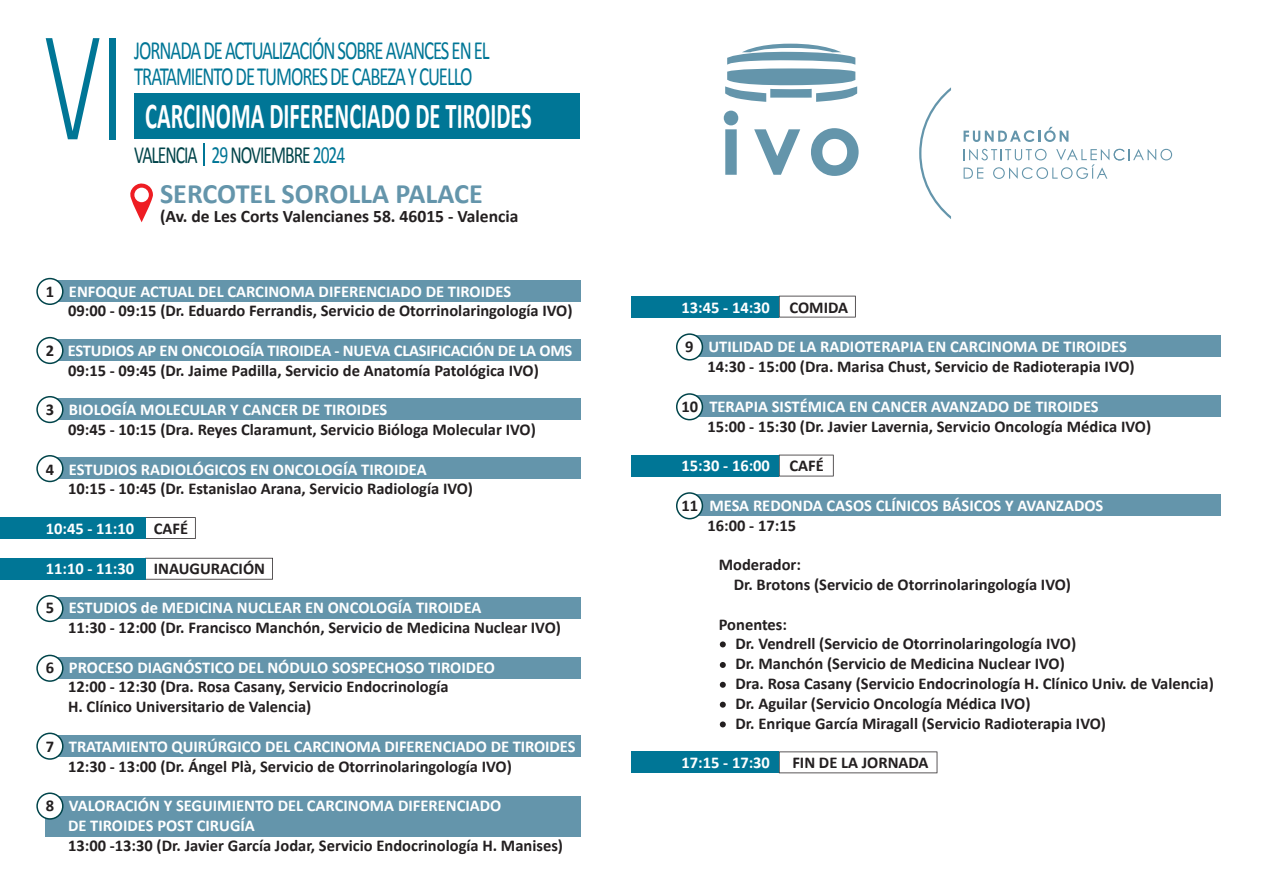
<style>
.page{position:relative;width:1263px;height:893px;background:#fff}
.page>*{position:absolute;margin:0;border:0;box-sizing:border-box;transform-origin:0 0}
.t1{font:700 36.6px "Calibri";color:#fff;scale:.61 1}
.t2{font:700 28.05px "Calibri";color:#6495ab}
.t3{font:26.4px/26px "Calibri";letter-spacing:-.055em;color:#007696;scale:.71 1}
.t4{font:24.75px "Calibri";letter-spacing:-.055em;color:#00444a;scale:.71 1}
.t5{font:700 17.55px "Calibri";color:#231f20}
.t6{font:700 16.5px/19.8px "Calibri";color:#231f20}
.t7{font:700 16.5px/19.8px "Calibri";color:#fff}
.s1{color:#007696}
.s2{color:#fff}
.s3{color:#231f20}
</style>
<div class="page">
<svg style="left:779px;top:296px;width:77px;height:21px"></svg>
<div style="left:631px;top:296px;width:148px;height:21px;background:#007696"></div>
<svg style="left:779px;top:455px;width:55px;height:21px"></svg>
<div style="left:631px;top:455px;width:148px;height:21px;background:#007696"></div>
<svg style="left:779px;top:751px;width:158px;height:22px"></svg>
<div style="left:631px;top:751px;width:148px;height:22px;background:#007696"></div>
<svg style="left:145px;top:517px;width:51px;height:22px"></svg>
<div style="left:0;top:517px;width:145px;height:22px;background:#007696"></div>
<svg style="left:145px;top:558px;width:128px;height:22px"></svg>
<div style="left:0;top:558px;width:145px;height:22px;background:#007696"></div>
<div style="left:45px;top:280px;width:536px;height:22px;background:#6495ab"></div>
<div style="left:37px;top:279px;width:26px;height:25px;background:#fff;border-radius:50%"></div>
<div style="left:36px;top:278px;width:28px;height:27px;border:2px solid #00444a;border-radius:50%"></div>
<div style="left:45px;top:339px;width:536px;height:22px;background:#6495ab"></div>
<div style="left:37px;top:338px;width:26px;height:25px;background:#fff;border-radius:50%"></div>
<div style="left:36px;top:337px;width:28px;height:27px;border:2px solid #00444a;border-radius:50%"></div>
<div style="left:45px;top:398px;width:536px;height:22px;background:#6495ab"></div>
<div style="left:37px;top:397px;width:26px;height:25px;background:#fff;border-radius:50%"></div>
<div style="left:36px;top:396px;width:28px;height:27px;border:2px solid #00444a;border-radius:50%"></div>
<div style="left:45px;top:457px;width:536px;height:22px;background:#6495ab"></div>
<div style="left:37px;top:456px;width:26px;height:25px;background:#fff;border-radius:50%"></div>
<div style="left:36px;top:455px;width:28px;height:27px;border:2px solid #00444a;border-radius:50%"></div>
<div style="left:45px;top:597px;width:536px;height:22px;background:#6495ab"></div>
<div style="left:37px;top:596px;width:26px;height:25px;background:#fff;border-radius:50%"></div>
<div style="left:36px;top:595px;width:28px;height:27px;border:2px solid #00444a;border-radius:50%"></div>
<div style="left:45px;top:657px;width:536px;height:21px;background:#6495ab"></div>
<div style="left:37px;top:655px;width:26px;height:26px;background:#fff;border-radius:50%"></div>
<div style="left:36px;top:655px;width:28px;height:27px;border:2px solid #00444a;border-radius:50%"></div>
<div style="left:45px;top:735px;width:536px;height:21px;background:#6495ab"></div>
<div style="left:37px;top:733px;width:26px;height:26px;background:#fff;border-radius:50%"></div>
<div style="left:36px;top:733px;width:28px;height:27px;border:2px solid #00444a;border-radius:50%"></div>
<div style="left:685px;top:335px;width:535px;height:22px;background:#6495ab"></div>
<div style="left:677px;top:334px;width:25px;height:26px;background:#fff;border-radius:50%"></div>
<div style="left:676px;top:333px;width:27px;height:28px;border:2px solid #00444a;border-radius:50%"></div>
<div style="left:685px;top:395px;width:535px;height:22px;background:#6495ab"></div>
<div style="left:677px;top:394px;width:25px;height:26px;background:#fff;border-radius:50%"></div>
<div style="left:676px;top:393px;width:27px;height:27px;border:2px solid #00444a;border-radius:50%"></div>
<div style="left:685px;top:494px;width:535px;height:22px;background:#6495ab"></div>
<div style="left:677px;top:493px;width:25px;height:26px;background:#fff;border-radius:50%"></div>
<div style="left:676px;top:492px;width:27px;height:27px;border:2px solid #00444a;border-radius:50%"></div>
<div style="left:45px;top:796px;width:536px;height:22px;background:#6495ab"></div>
<div style="left:45px;top:815px;width:536px;height:22px;background:#6495ab"></div>
<div style="left:37px;top:793px;width:26px;height:26px;background:#fff;border-radius:50%"></div>
<div style="left:36px;top:792px;width:28px;height:28px;border:2px solid #00444a;border-radius:50%"></div>
<svg style="left:724px;top:111px;width:14px;height:64px"></svg>
<svg style="left:754px;top:129px;width:46px;height:46px"></svg>
<svg style="left:811px;top:128px;width:48px;height:48px"></svg>
<svg style="left:725px;top:44px;width:132px;height:58px"></svg>
<svg style="left:963px;top:127px;width:105px;height:15px"></svg>
<svg style="left:963px;top:149px;width:209px;height:30px"></svg>
<svg style="left:919px;top:87px;width:32px;height:132px"></svg>
<svg style="left:130px;top:183px;width:23px;height:39px"></svg>
<div style="left:134px;top:93px;width:446px;height:45px;background:#007696"></div>
<svg style="left:46px;top:38px;width:54px;height:101px"></svg>
<div style="left:109px;top:38px;width:7px;height:101px;background:#007696"></div>
<svg style="left:204px;top:144px;width:1px;height:22px"></svg>
<svg style="left:720px;top:641px;width:6px;height:6px"></svg>
<svg style="left:720px;top:682px;width:6px;height:6px"></svg>
<svg style="left:720px;top:702px;width:6px;height:6px"></svg>
<svg style="left:720px;top:662px;width:6px;height:6px"></svg>
<svg style="left:720px;top:721px;width:6px;height:6px"></svg>
<h3 class="t3" style="left:134px;top:37px;width:502px">JORNADA DE ACTUALIZACIÓN SOBRE AVANCES EN EL<br>TRATAMIENTO DE TUMORES DE CABEZA Y CUELLO</h3>
<h1 class="t1" style="left:145px;top:92px;width:635px">CARCINOMA DIFERENCIADO DE TIROIDES</h1>
<h3 class="t4" style="left:134px;top:139px;width:299px">VALENCIA <span class="s1">29</span> NOVIEMBRE <span class="s1">2024</span></h3>
<h2 class="t2" style="left:160px;top:176px;width:324px">SERCOTEL SOROLLA PALACE</h2>
<p class="t5" style="left:160px;top:205px;width:360px">(Av. de Les Corts Valencianes 58. 46015 - Valencia</p>
<p class="t6" style="left:68px;top:281px;width:506px;text-indent:-22px">1 <span class="s2">ENFOQUE ACTUAL DEL CARCINOMA DIFERENCIADO DE TIROIDES<br></span>09:00 - 09:15 (Dr. Eduardo Ferrandis, Servicio de Otorrinolaringología IVO)</p>
<p class="t6" style="left:68px;top:340px;width:506px;text-indent:-22px">2 <span class="s2">ESTUDIOS AP EN ONCOLOGÍA TIROIDEA - NUEVA CLASIFICACIÓN DE LA OMS<br></span>09:15 - 09:45 (Dr. Jaime Padilla, Servicio de Anatomía Patológica IVO)</p>
<p class="t6" style="left:68px;top:400px;width:469px;text-indent:-22px">3 <span class="s2">BIOLOGÍA MOLECULAR Y CANCER DE TIROIDES<br></span>09:45 - 10:15 (Dra. Reyes Claramunt, Servicio Bióloga Molecular IVO)</p>
<p class="t6" style="left:68px;top:459px;width:406px;text-indent:-22px">4 <span class="s2">ESTUDIOS RADIOLÓGICOS EN ONCOLOGÍA TIROIDEA<br></span>10:15 - 10:45 (Dr. Estanislao Arana, Servicio Radiología IVO)</p>
<p class="t7" style="left:46px;top:518px;width:144px">10:45 - 11:10 <span class="s3">CAFÉ</span></p>
<p class="t6" style="left:46px;top:558px;width:221px"><span class="s2">11:10 - 11:30</span> INAUGURACIÓN</p>
<p class="t6" style="left:68px;top:598px;width:494px;text-indent:-22px">5 <span class="s2">ESTUDIOS de MEDICINA NUCLEAR EN ONCOLOGÍA TIROIDEA<br></span>11:30 - 12:00 (Dr. Francisco Manchón, Servicio de Medicina Nuclear IVO)</p>
<p class="t6" style="left:68px;top:657px;width:428px;text-indent:-22px">6 <span class="s2">PROCESO DIAGNÓSTICO DEL NÓDULO SOSPECHOSO TIROIDEO<br></span>12:00 - 12:30 (Dra. Rosa Casany, Servicio Endocrinología<br>H. Clínico Universitario de Valencia)</p>
<p class="t6" style="left:68px;top:736px;width:509px;text-indent:-22px">7 <span class="s2">TRATAMIENTO QUIRÚRGICO DEL CARCINOMA DIFERENCIADO DE TIROIDES<br></span>12:30 - 13:00 (Dr. Ángel Plà, Servicio de Otorrinolaringología IVO)</p>
<p class="t7" style="left:68px;top:796px;width:435px;text-indent:-22px"><span class="s3">8</span> VALORACIÓN Y SEGUIMIENTO DEL CARCINOMA DIFERENCIADO<br>DE TIROIDES POST CIRUGÍA</p>
<p class="t6" style="left:68px;top:835px;width:496px">13:00 -13:30 (Dr. Javier García Jodar, Servicio Endocrinología H. Manises)</p>
<p class="t7" style="left:681px;top:297px;width:168px">13:45 - 14:30 <span class="s3">COMIDA</span></p>
<p class="t6" style="left:707px;top:337px;width:429px;text-indent:-22px">9 <span class="s2">UTILIDAD DE LA RADIOTERAPIA EN CARCINOMA DE TIROIDES<br></span>14:30 - 15:00 (Dra. Marisa Chust, Servicio de Radioterapia IVO)</p>
<p class="t6" style="left:707px;top:396px;width:445px;text-indent:-26px">10 <span class="s2">TERAPIA SISTÉMICA EN CANCER AVANZADO DE TIROIDES<br></span>15:00 - 15:30 (Dr. Javier Lavernia, Servicio Oncología Médica IVO)</p>
<p class="t7" style="left:681px;top:456px;width:144px">15:30 - 16:00 <span class="s3">CAFÉ</span></p>
<p class="t7" style="left:707px;top:495px;width:397px;text-indent:-26px"><span class="s3">11</span> MESA REDONDA CASOS CLÍNICOS BÁSICOS Y AVANZADOS<br><span class="s3">16:00 - 17:15</span></p>
<p class="t6" style="left:734px;top:555px;width:339px;text-indent:-15px">Moderador:<br>Dr. Brotons (Servicio de Otorrinolaringología IVO)</p>
<p class="t6" style="left:735px;top:614px;width:480px;text-indent:-17px">Ponentes:<br>Dr. Vendrell (Servicio de Otorrinolaringología IVO)<br>Dr. Manchón (Servicio de Medicina Nuclear IVO)<br>Dra. Rosa Casany (Servicio Endocrinología H. Clínico Univ. de Valencia)<br>Dr. Aguilar (Servicio Oncología Médica IVO)<br>Dr. Enrique García Miragall (Servicio Radioterapia IVO)</p>
<p class="t7" style="left:681px;top:753px;width:90px">17:15 - 17:30</p>
<p class="t6" style="left:792px;top:753px;width:138px">FIN DE LA JORNADA</p>
</div>
